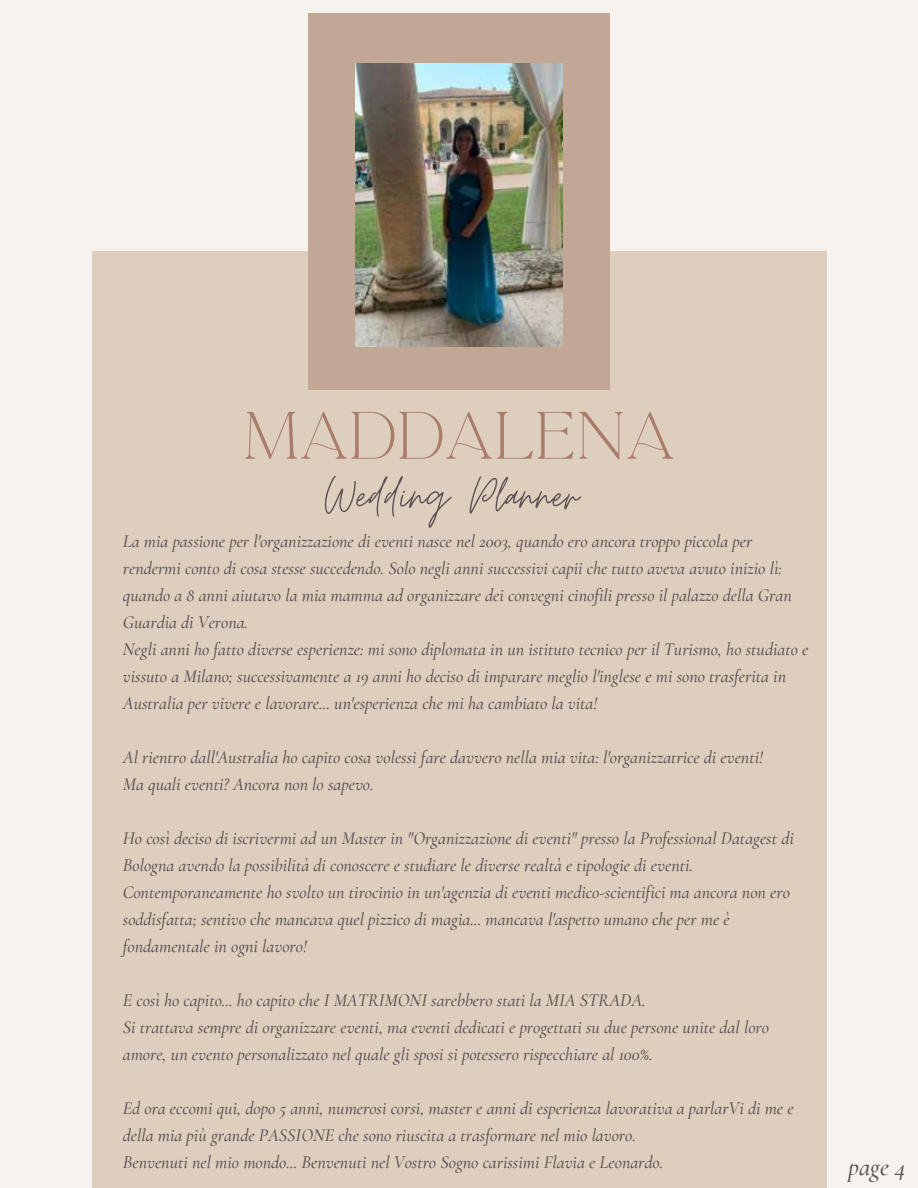
<style>
.page{position:relative;width:918px;height:1188px;background:#f6f3ef}
.page>*{position:absolute;margin:0;border:0;box-sizing:border-box;transform-origin:0 0}
.t1{font:58.5px "La Luxes Serif";color:#aa7d6b}
.t2{font:54.3px "Moon Time";color:#5d5354}
.t3{font:italic 500 25.65px "Cormorant Garamond";color:#5d5354}
.t4{font:italic 500 18px/27px "Cormorant Garamond";color:#5d5354}
</style>
<div class="page">
<div style="left:92px;top:251px;width:734px;height:937px;background:#ddcebe"></div>
<div style="left:308px;top:13px;width:302px;height:377px;background:#c2a894"></div>
<img style="left:355px;top:64px;width:207px;height:282px">
<h1 class="t1" style="left:243px;top:397px;width:433px">MADDALENA</h1>
<h2 class="t2" style="left:325px;top:464px;width:255px">Wedding Planner</h2>
<p class="t4" style="left:123px;top:527px;width:687px">La mia passione per l'organizzazione di eventi nasce nel 2003, quando ero ancora troppo piccola per rendermi conto di cosa stesse succedendo. Solo negli anni successivi capii che tutto aveva avuto inizio lì: quando a 8 anni aiutavo la mia mamma ad organizzare dei convegni cinofili presso il palazzo della Gran Guardia di Verona.<br>Negli anni ho fatto diverse esperienze: mi sono diplomata in un istituto tecnico per il Turismo, ho studiato e vissuto a Milano; successivamente a 19 anni ho deciso di imparare meglio l'inglese e mi sono trasferita in Australia per vivere e lavorare... un'esperienza che mi ha cambiato la vita!</p>
<p class="t4" style="left:123px;top:743px;width:642px">Al rientro dall'Australia ho capito cosa volessi fare davvero nella mia vita: l'organizzatrice di eventi!<br>Ma quali eventi? Ancora non lo sapevo.</p>
<p class="t4" style="left:123px;top:824px;width:672px">Ho così deciso di iscrivermi ad un Master in "Organizzazione di eventi" presso la Professional Datagest di Bologna avendo la possibilità di conoscere e studiare le diverse realtà e tipologie di eventi.<br>Contemporaneamente ho svolto un tirocinio in un'agenzia di eventi medico-scientifici ma ancora non ero soddisfatta; sentivo che mancava quel pizzico di magia... mancava l'aspetto umano che per me è fondamentale in ogni lavoro!</p>
<p class="t4" style="left:123px;top:986px;width:648px">E così ho capito... ho capito che I MATRIMONI sarebbero stati la MIA STRADA.<br>Si trattava sempre di organizzare eventi, ma eventi dedicati e progettati su due persone unite dal loro amore, un evento personalizzato nel quale gli sposi si potessero rispecchiare al 100%.</p>
<p class="t4" style="left:123px;top:1094px;width:672px">Ed ora eccomi qui, dopo 5 anni, numerosi corsi, master e anni di esperienza lavorativa a parlarVi di me e della mia più grande PASSIONE che sono riuscita a trasformare nel mio lavoro.<br>Benvenuti nel mio mondo... Benvenuti nel Vostro Sogno carissimi Flavia e Leonardo.</p>
<h3 class="t3" style="left:849px;top:1152px;width:59px">page 4</h3>
</div>
